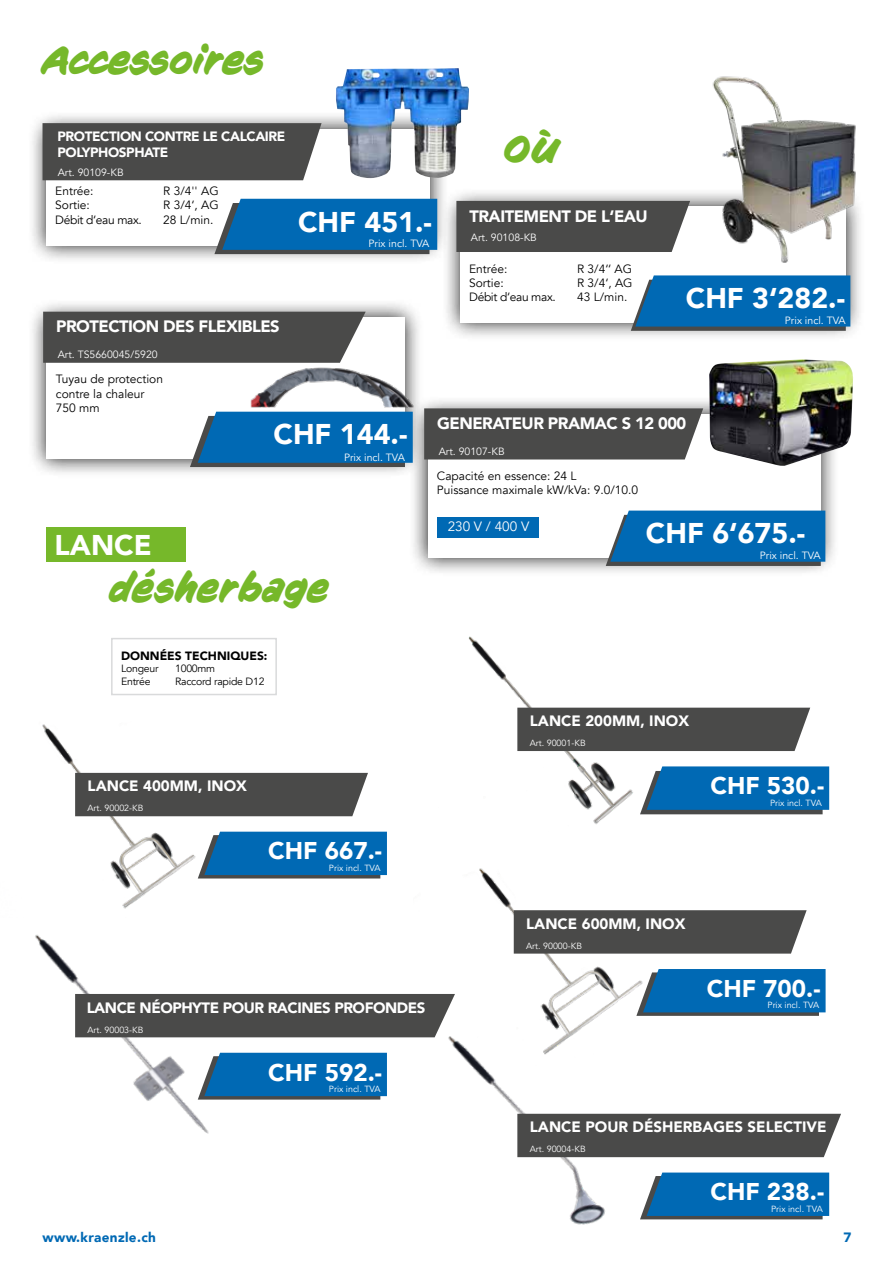
<style>
.page{position:relative;width:893px;height:1263px;background:#fff}
.page>*{position:absolute;margin:0;border:0;box-sizing:border-box;transform-origin:0 0}
.t1{font:italic 700 37.5px "CC Sign Language";letter-spacing:.01em;color:#76b82a}
.t2{font:900 28.5px "Avenir";color:#fff}
.t3{font:900 24.15px "Avenir";color:#fff}
.t4{font:900 16.5px "Avenir";letter-spacing:-.03em;color:#fff}
.t5{font:900 15px "Avenir";color:#fff}
.t6{font:900 15px "Avenir";letter-spacing:-.03em;color:#fff}
.t7{font:900 13.5px/16.2px "Avenir";letter-spacing:-.03em;color:#fff}
.t8{font:900 13.5px "Avenir";letter-spacing:.025em;color:#0069b4}
.t9{font:13.5px "Avenir";color:#fff}
.t10{font:12px/14.4px "Avenir";color:#000}
.t11{font:12px "Avenir";letter-spacing:-.03em;color:#000}
.t12{font:900 12px "Avenir";color:#000}
.t13{font:10.5px "Avenir";color:#fff}
.t14{font:10.5px "Avenir";letter-spacing:-.02em;color:#000}
.t15{font:8.85px "Avenir";color:#fff}
</style>
<div class="page">
<div style="left:28px;top:110px;width:420px;height:154px;background:#000;opacity:.9"></div>
<div style="left:46px;top:129px;width:383px;height:116px;background:#fff"></div>
<div style="left:441px;top:188px;width:424px;height:153px;background:#000;opacity:.9"></div>
<div style="left:460px;top:207px;width:386px;height:116px;background:#fff"></div>
<div style="left:409px;top:396px;width:431px;height:181px;background:#000;opacity:.9"></div>
<div style="left:428px;top:414px;width:393px;height:144px;background:#fff"></div>
<div style="left:28px;top:299px;width:396px;height:179px;background:#000;opacity:.9"></div>
<div style="left:47px;top:318px;width:358px;height:141px;background:#fff"></div>
<div style="left:111px;top:638px;width:166px;height:57px;border:2px solid #d9dadb"></div>
<svg style="left:640px;top:766px;width:189px;height:48px;background:#176ead"></svg>
<svg style="left:205px;top:832px;width:182px;height:46px;background:#0b69ac"></svg>
<svg style="left:646px;top:969px;width:180px;height:47px;background:#0a69ac"></svg>
<svg style="left:678px;top:1172px;width:151px;height:47px;background:#0869ae"></svg>
<div style="left:272px;top:1053px;width:101px;height:46px;background:#0069b4"></div>
<svg style="left:214px;top:199px;width:223px;height:55px;background:#146dad"></svg>
<svg style="left:631px;top:275px;width:219px;height:56px;background:#156faf"></svg>
<svg style="left:606px;top:511px;width:219px;height:55px;background:#136dae"></svg>
<svg style="left:190px;top:412px;width:223px;height:55px;background:#146dac"></svg>
<img style="left:709px;top:359px;width:144px;height:107px">
<img style="left:248px;top:366px;width:169px;height:49px">
<img style="left:336px;top:68px;width:133px;height:110px">
<img style="left:468px;top:636px;width:170px;height:188px">
<img style="left:42px;top:724px;width:163px;height:185px">
<img style="left:479px;top:868px;width:167px;height:146px">
<img style="left:373px;top:1014px;width:305px;height:211px">
<img style="left:35px;top:935px;width:237px;height:199px">
<img style="left:704px;top:76px;width:154px;height:189px">
<div style="left:46px;top:527px;width:140px;height:35px;background:#76b82a"></div>
<div style="left:43px;top:123px;width:279px;height:57px;background:#4a4a49"></div>
<div style="left:456px;top:201px;width:234px;height:51px;background:#4a4a49"></div>
<div style="left:424px;top:408px;width:279px;height:51px;background:#4a4a49"></div>
<div style="left:43px;top:312px;width:323px;height:51px;background:#4a4a49"></div>
<div style="left:517px;top:708px;width:293px;height:43px;background:#4a4a49"></div>
<div style="left:75px;top:773px;width:293px;height:43px;background:#4a4a49"></div>
<div style="left:514px;top:910px;width:293px;height:43px;background:#4a4a49"></div>
<div style="left:517px;top:1114px;width:324px;height:43px;background:#4a4a49"></div>
<div style="left:75px;top:994px;width:380px;height:43px;background:#4a4a49"></div>
<div style="left:438px;top:517px;width:101px;height:20px;background:#0069b4"></div>
<h1 class="t1" style="left:43px;top:37px;width:223px">Accessoires</h1>
<p class="t7" style="left:58px;top:128px;width:229px">PROTECTION CONTRE LE CALCAIRE<br>POLYPHOSPHATE</p>
<p class="t13" style="left:58px;top:166px;width:67px">Art. 90109-KB</p>
<p class="t10" style="left:55px;top:184px;width:40px">Entrée:</p>
<p class="t10" style="left:163px;top:184px;width:57px">R 3/4'' AG</p>
<p class="t10" style="left:55px;top:198px;width:36px">Sortie:</p>
<p class="t10" style="left:163px;top:198px;width:57px">R 3/4‘‚ AG</p>
<p class="t11" style="left:55px;top:212px;width:88px">Débit d‘eau max.</p>
<p class="t10" style="left:163px;top:212px;width:52px">28 L/min.</p>
<h2 class="t2" style="left:298px;top:197px;width:135px">CHF 451.-</h2>
<p class="t13" style="left:369px;top:237px;width:62px">Prix incl. TVA</p>
<h3 class="t4" style="left:56px;top:313px;width:225px">PROTECTION DES FLEXIBLES</h3>
<p class="t13" style="left:58px;top:348px;width:101px">Art. TS5660045/5920</p>
<p class="t10" style="left:56px;top:372px;width:109px">Tuyau de protection contre la chaleur<br>750 mm</p>
<h1 class="t1" style="left:503px;top:126px;width:56px">OÙ</h1>
<h3 class="t4" style="left:469px;top:202px;width:180px">TRAITEMENT DE L‘EAU</h3>
<p class="t13" style="left:471px;top:231px;width:67px">Art. 90108-KB</p>
<p class="t10" style="left:469px;top:261px;width:40px">Entrée:</p>
<p class="t10" style="left:577px;top:261px;width:56px">R 3/4‘‘ AG</p>
<p class="t10" style="left:469px;top:276px;width:36px">Sortie:</p>
<p class="t10" style="left:577px;top:276px;width:57px">R 3/4‘‚ AG</p>
<p class="t11" style="left:469px;top:290px;width:88px">Débit d‘eau max.</p>
<p class="t10" style="left:577px;top:290px;width:52px">43 L/min.</p>
<h2 class="t2" style="left:686px;top:274px;width:161px">CHF 3‘282.-</h2>
<p class="t13" style="left:785px;top:314px;width:62px">Prix incl. TVA</p>
<h2 class="t2" style="left:273px;top:410px;width:135px">CHF 144.-</h2>
<p class="t13" style="left:344px;top:451px;width:62px">Prix incl. TVA</p>
<h2 class="t2" style="left:55px;top:521px;width:99px">LANCE</h2>
<h1 class="t1" style="left:110px;top:565px;width:221px">désherbage</h1>
<p class="t12" style="left:121px;top:645px;width:148px">DONNÉES TECHNIQUES:</p>
<p class="t14" style="left:121px;top:663px;width:39px">Longeur</p>
<p class="t14" style="left:175px;top:663px;width:42px">1000mm</p>
<p class="t14" style="left:121px;top:675px;width:31px">Entrée</p>
<p class="t14" style="left:175px;top:675px;width:91px">Raccord rapide D12</p>
<p class="t5" style="left:88px;top:773px;width:161px">LANCE 400MM, INOX</p>
<p class="t15" style="left:87px;top:803px;width:57px">Art. 90002-KB</p>
<h3 class="t3" style="left:268px;top:830px;width:115px">CHF 667.-</h3>
<p class="t15" style="left:329px;top:862px;width:53px">Prix incl. TVA</p>
<h3 class="t4" style="left:437px;top:409px;width:251px">GENERATEUR PRAMAC S 12 000</h3>
<p class="t13" style="left:439px;top:445px;width:67px">Art. 90107-KB</p>
<p class="t10" style="left:437px;top:469px;width:203px">Capacité en essence: 24 L<br>Puissance maximale kW/kVa: 9.0/10.0</p>
<p class="t9" style="left:448px;top:518px;width:83px">230 V / 400 V</p>
<h2 class="t2" style="left:646px;top:509px;width:161px">CHF 6‘675.-</h2>
<p class="t13" style="left:760px;top:550px;width:62px">Prix incl. TVA</p>
<p class="t5" style="left:530px;top:708px;width:161px">LANCE 200MM, INOX</p>
<p class="t15" style="left:530px;top:738px;width:57px">Art. 90001-KB</p>
<h3 class="t3" style="left:710px;top:765px;width:115px">CHF 530.-</h3>
<p class="t15" style="left:770px;top:797px;width:53px">Prix incl. TVA</p>
<p class="t6" style="left:87px;top:994px;width:340px">LANCE NÉOPHYTE POUR RACINES PROFONDES</p>
<p class="t15" style="left:87px;top:1024px;width:57px">Art. 90003-KB</p>
<h3 class="t3" style="left:268px;top:1051px;width:115px">CHF 592.-</h3>
<p class="t15" style="left:329px;top:1084px;width:53px">Prix incl. TVA</p>
<p class="t5" style="left:526px;top:911px;width:161px">LANCE 600MM, INOX</p>
<p class="t15" style="left:526px;top:940px;width:57px">Art. 90000-KB</p>
<h3 class="t3" style="left:707px;top:968px;width:115px">CHF 700.-</h3>
<p class="t15" style="left:767px;top:1000px;width:53px">Prix incl. TVA</p>
<p class="t5" style="left:530px;top:1114px;width:298px">LANCE POUR DÉSHERBAGES SELECTIVE</p>
<p class="t15" style="left:530px;top:1144px;width:57px">Art. 90004-KB</p>
<h3 class="t3" style="left:710px;top:1171px;width:115px">CHF 238.-</h3>
<p class="t15" style="left:771px;top:1203px;width:53px">Prix incl. TVA</p>
<p class="t8" style="left:43px;top:1226px;width:115px">www.kraenzle.ch</p>
<p class="t8" style="left:843px;top:1226px;width:9px">7</p>
</div>
